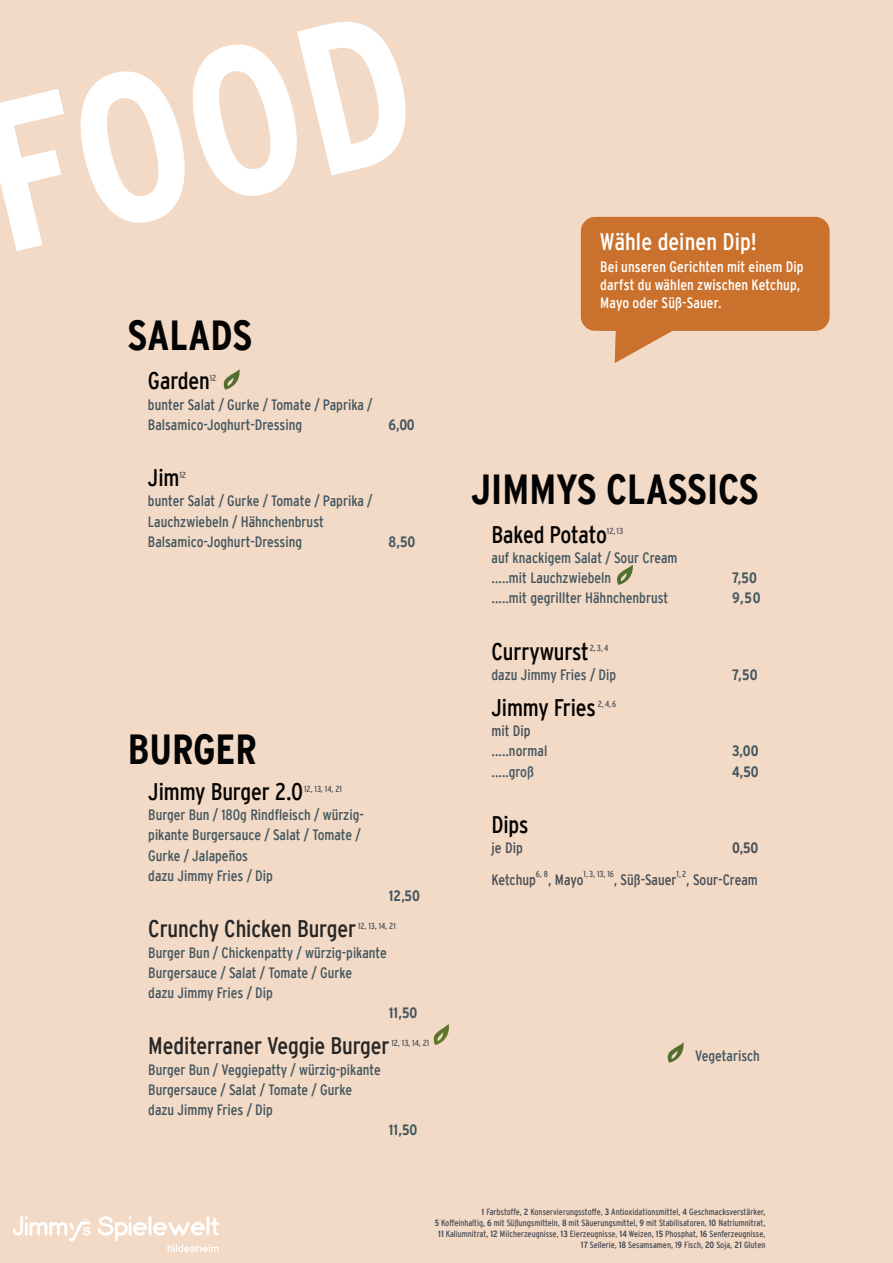
<style>
.page{position:relative;width:893px;height:1263px;background:#f3dac6}
.page>*{position:absolute;margin:0;border:0;box-sizing:border-box;transform-origin:0 0}
.t1{font:700 condensed 211.65px "Interstate";color:#fff}
.t2{font:700 condensed 42px "Interstate";color:#030303}
.t3{font:condensed 24px "Interstate";letter-spacing:-.005em;color:#030303}
.t4{font:condensed 24px "Interstate";letter-spacing:-.005em;color:#262626}
.t5{font:condensed 24px "Interstate";letter-spacing:.005em;color:#fff}
.t6{font:condensed 15px/20.2px "Interstate";color:#445760}
.t7{font:condensed 15px/18px "Interstate";letter-spacing:.005em;color:#fff}
.t8{font:condensed 15px "Interstate";color:#4a4f57}
.t9{font:700 condensed 15px "Interstate";color:#445760}
.t10{font:700 condensed 15px "Interstate";color:#4a4f57}
.t11{font:condensed 9px/10.8px "Interstate";color:#4a4f57;text-align:right}
.t12{font:condensed 8.7px "Interstate";color:#4a4f57}
.s1{font-weight:700}
</style>
<div class="page">
<svg style="left:223px;top:369px;width:17px;height:21px"></svg>
<div style="left:581px;top:217px;width:249px;height:114px;background:#ca722d;border-radius:14px"></div>
<svg style="left:615px;top:330px;width:84px;height:33px"></svg>
<svg style="left:13px;top:1216px;width:77px;height:25px"></svg>
<svg style="left:98px;top:1216px;width:121px;height:36px"></svg>
<svg style="left:433px;top:1024px;width:16px;height:21px"></svg>
<svg style="left:617px;top:564px;width:16px;height:21px"></svg>
<svg style="left:667px;top:1042px;width:17px;height:21px"></svg>
<h1 class="t1" style="left:-31px;top:106px;width:437px;rotate:-13deg">FOOD</h1>
<h2 class="t2" style="left:128px;top:321px;width:126px">SALADS</h2>
<h3 class="t3" style="left:148px;top:368px;width:63px">Garden</h3>
<p class="t12" style="left:210px;top:373px;width:8px">12</p>
<p class="t6" style="left:148px;top:394px;width:226px">bunter Salat / Gurke / Tomate / Paprika /<br>Balsamico-Joghurt-Dressing</p>
<h3 class="t3" style="left:148px;top:465px;width:33px">Jim</h3>
<p class="t12" style="left:179px;top:470px;width:8px">12</p>
<p class="t6" style="left:148px;top:491px;width:226px">bunter Salat / Gurke / Tomate / Paprika /<br>Lauchzwiebeln / Hähnchenbrust<br>Balsamico-Joghurt-Dressing</p>
<p class="t9" style="left:389px;top:419px;width:28px">6,00</p>
<p class="t9" style="left:389px;top:536px;width:28px">8,50</p>
<h2 class="t2" style="left:128px;top:734px;width:131px">BURGER</h2>
<h3 class="t3" style="left:148px;top:779px;width:156px">Jimmy Burger 2.0</h3>
<p class="t12" style="left:304px;top:784px;width:39px">12, 13, 14, 21</p>
<p class="t6" style="left:148px;top:805px;width:217px">Burger Bun / 180g Rindfleisch / würzig&shy;pikante Burgersauce / Salat / Tomate /<br>Gurke / Jalapeños<br>dazu Jimmy Fries / Dip</p>
<p class="t9" style="left:389px;top:890px;width:33px">12,50</p>
<h3 class="t4" style="left:148px;top:916px;width:209px">Crunchy Chicken Burger</h3>
<p class="t12" style="left:358px;top:921px;width:39px">12, 13, 14, 21</p>
<p class="t6" style="left:148px;top:942px;width:240px">Burger Bun / Chickenpatty / würzig-pikante<br>Burgersauce / Salat / Tomate / Gurke<br>dazu Jimmy Fries / Dip</p>
<p class="t9" style="left:389px;top:1007px;width:30px">11,50</p>
<h3 class="t4" style="left:148px;top:1033px;width:243px">Mediterraner Veggie Burger</h3>
<p class="t12" style="left:391px;top:1038px;width:39px">12, 13, 14, 21</p>
<p class="t6" style="left:148px;top:1059px;width:234px">Burger Bun / Veggiepatty / würzig-pikante<br>Burgersauce / Salat / Tomate / Gurke dazu Jimmy Fries / Dip</p>
<p class="t9" style="left:389px;top:1124px;width:30px">11,50</p>
<h3 class="t5" style="left:600px;top:229px;width:158px">Wähle deinen Dip!</h3>
<p class="t7" style="left:600px;top:258px;width:205px">Bei unseren Gerichten mit einem Dip darfst du wählen zwischen Ketchup,<br>Mayo oder Süß-Sauer.</p>
<h2 class="t2" style="left:471px;top:474px;width:289px">JIMMYS CLASSICS</h2>
<h3 class="t3" style="left:492px;top:522px;width:117px">Baked Potato</h3>
<p class="t12" style="left:607px;top:526px;width:18px">12, 13</p>
<p class="t6" style="left:492px;top:547px;width:188px">auf knackigem Salat / Sour Cream .....mit Lauchzwiebeln</p>
<p class="t9" style="left:732px;top:572px;width:26px">7,50</p>
<p class="t6" style="left:492px;top:588px;width:178px">.....mit gegrillter Hähnchenbrust</p>
<p class="t9" style="left:732px;top:593px;width:30px">9,50</p>
<h3 class="t3" style="left:492px;top:639px;width:99px">Currywurst</h3>
<p class="t12" style="left:590px;top:643px;width:20px">2, 3, 4</p>
<p class="t6" style="left:492px;top:664px;width:126px">dazu Jimmy Fries / Dip</p>
<p class="t9" style="left:732px;top:669px;width:27px">7,50</p>
<h3 class="t3" style="left:492px;top:695px;width:106px">Jimmy Fries</h3>
<p class="t12" style="left:598px;top:700px;width:20px">2, 4, 6</p>
<p class="t8" style="left:492px;top:723px;width:40px">mit Dip</p>
<p class="t6" style="left:492px;top:741px;width:57px">.....normal</p>
<p class="t9" style="left:732px;top:746px;width:28px">3,00</p>
<p class="t6" style="left:492px;top:761px;width:44px">.....groß</p>
<p class="t9" style="left:732px;top:766px;width:28px">4,50</p>
<h3 class="t3" style="left:492px;top:812px;width:38px">Dips</h3>
<p class="t8" style="left:492px;top:840px;width:33px">je Dip</p>
<p class="t10" style="left:732px;top:842px;width:28px">0,50</p>
<p class="t8" style="left:492px;top:872px;width:46px">Ketchup</p>
<p class="t12" style="left:536px;top:869px;width:14px">6, 8</p>
<p class="t12" style="left:584px;top:869px;width:32px">1, 3, 13, 16</p>
<p class="t12" style="left:677px;top:869px;width:11px">1, 2</p>
<p class="t8" style="left:614px;top:872px;width:64px">, Süß-Sauer</p>
<p class="t8" style="left:686px;top:872px;width:73px">, Sour-Cream</p>
<p class="t8" style="left:548px;top:872px;width:37px">, Mayo</p>
<p class="t6" style="left:695px;top:1046px;width:66px">Vegetarisch</p>
<p class="t11" style="left:435px;top:1207px;width:332px"><span class="s1">1</span> Farbstoffe, <span class="s1">2</span> Konservierungsstoffe, <span class="s1">3</span> Antioxidationsmittel, <span class="s1">4</span> Geschmacksverstärker,<br><span class="s1">5</span> Koffeinhaltig, <span class="s1">6</span> mit Süßungsmitteln, <span class="s1">8</span> mit Säuerungsmittel, <span class="s1">9</span> mit Stabilisatoren, <span class="s1">10</span> Natriumnitrat, <span class="s1">11</span> Kaliumnitrat, <span class="s1">12</span> Milcherzeugnisse, <span class="s1">13</span> Eierzeugnisse, <span class="s1">14</span> Weizen, <span class="s1">15</span> Phosphat, <span class="s1">16</span> Senferzeugnisse, <span class="s1">17</span> Sellerie, <span class="s1">18</span> Sesamsamen, 1<span class="s1">9</span> Fisch, <span class="s1">20</span> Soja, <span class="s1">21</span> Gluten</p>
</div>
